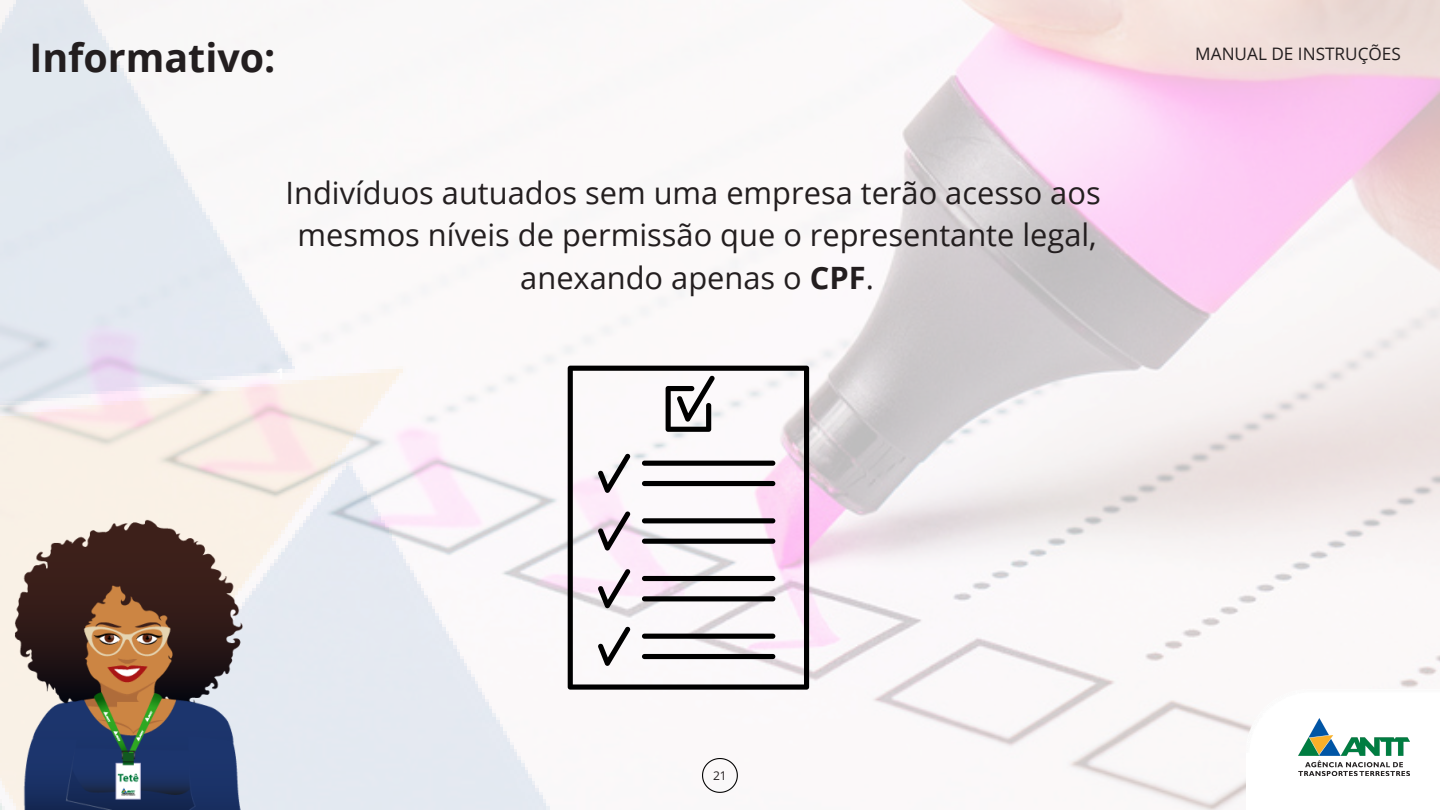
<style>
.page{position:relative;width:1440px;height:810px;background:#fff}
.page>*{position:absolute;margin:0;border:0;box-sizing:border-box;transform-origin:0 0}
.t1{font:700 39.4px "Open Sans";color:#231e1f}
.t2{font:30.8px/42.8px "Open Sans";color:#231e1f;text-align:center}
.t3{font:17.2px "Open Sans";color:#231e1f}
.t4{font:12.1px "Open Sans";color:#231e1f}
.s1{font-weight:700}
</style>
<div class="page">
<img style="left:567px;top:0;width:873px;height:810px">
<img style="left:1246px;top:690px;width:194px;height:120px">
<img style="left:1298px;top:719px;width:112px;height:56px">
<svg style="left:568px;top:366px;width:241px;height:324px"></svg>
<div style="left:642px;top:461px;width:133px;height:5px;background:#000;border-radius:3px"></div>
<div style="left:642px;top:481px;width:133px;height:5px;background:#000;border-radius:3px"></div>
<div style="left:642px;top:518px;width:133px;height:5px;background:#000;border-radius:3px"></div>
<div style="left:642px;top:539px;width:133px;height:5px;background:#000;border-radius:3px"></div>
<div style="left:642px;top:576px;width:133px;height:5px;background:#000;border-radius:3px"></div>
<div style="left:642px;top:596px;width:133px;height:5px;background:#000;border-radius:3px"></div>
<div style="left:642px;top:634px;width:133px;height:5px;background:#000;border-radius:3px"></div>
<div style="left:642px;top:654px;width:133px;height:5px;background:#000;border-radius:3px"></div>
<svg style="left:598px;top:453px;width:33px;height:40px"></svg>
<svg style="left:666px;top:375px;width:49px;height:57px"></svg>
<svg style="left:598px;top:511px;width:33px;height:40px"></svg>
<svg style="left:598px;top:569px;width:33px;height:39px"></svg>
<svg style="left:598px;top:626px;width:33px;height:40px"></svg>
<img style="left:0;top:504px;width:267px;height:306px">
<img style="left:703px;top:758px;width:34px;height:35px">
<p class="t1" style="left:29px;top:29px;width:248px">Informativo:</p>
<h1 class="t2" style="left:286px;top:170px;width:817px">Indivíduos autuados sem uma empresa terão acesso aos mesmos níveis de permissão que o representante legal, anexando apenas o <span class="s1">CPF</span>.</h1>
<p class="t3" style="left:1195px;top:42px;width:207px">MANUAL DE INSTRUÇÕES</p>
<p class="t4" style="left:713px;top:767px;width:15px">21</p>
</div>
